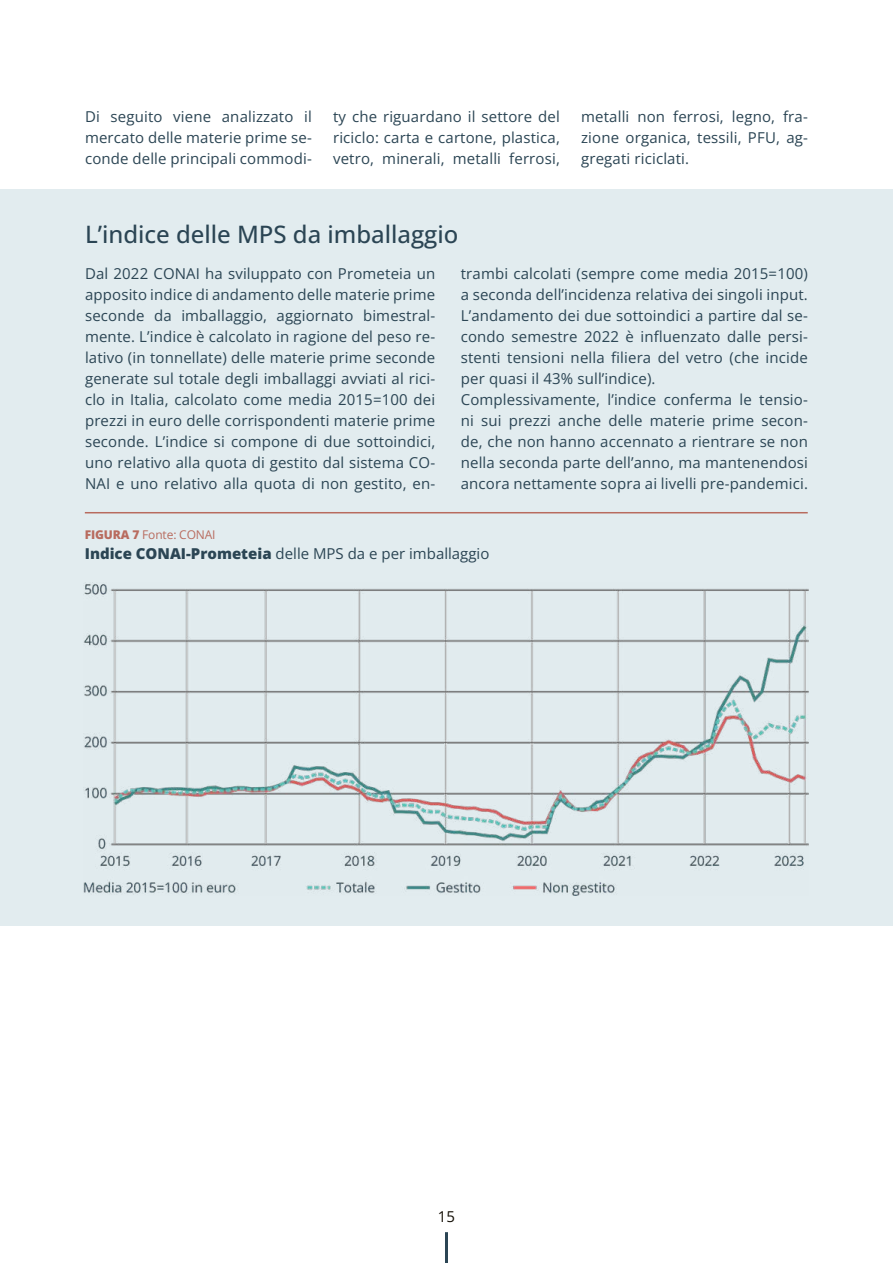
<style>
.page{position:relative;width:893px;height:1263px;background:#fff}
.page>*{position:absolute;margin:0;border:0;box-sizing:border-box;transform-origin:0 0}
.t1{font:500 24px "Open Sans";color:#2b4554}
.t2{font:15px/21px "Open Sans";letter-spacing:.01em;color:#2b4554;text-align:justify}
.t3{font:15px "Open Sans";color:#140f06}
.t4{font:12px "Open Sans";letter-spacing:-.01em;color:#b86b5e}
.s1{font-weight:800}
</style>
<div class="page">
<div style="left:0;top:189px;width:893px;height:737px;background:#e2ecef"></div>
<hr style="left:85px;top:512px;width:723px;height:1px;background:#b86b5e">
<img style="left:84px;top:582px;width:724px;height:313px">
<hr style="left:445px;top:1232px;width:3px;height:31px;background:#2b4554">
<p class="t2" style="left:85px;top:106px;width:228px">Di seguito viene analizzato il mercato delle materie prime se&shy;conde delle principali commodi-</p>
<p class="t2" style="left:333px;top:106px;width:228px">ty che riguardano il settore del riciclo: carta e cartone, plastica, vetro, minerali, metalli ferrosi,</p>
<p class="t2" style="left:581px;top:106px;width:228px">metalli non ferrosi, legno, fra&shy;zione organica, tessili, PFU, ag&shy;gregati riciclati.</p>
<h1 class="t1" style="left:85px;top:218px;width:375px">L’indice delle MPS da imballaggio</h1>
<p class="t2" style="left:85px;top:263px;width:352px">Dal 2022 CONAI ha sviluppato con Prometeia un apposito indice di andamento delle materie prime seconde da imballaggio, aggiornato bimestral&shy;mente. L’indice è calcolato in ragione del peso re&shy;lativo (in tonnellate) delle materie prime seconde generate sul totale degli imballaggi avviati al rici&shy;clo in Italia, calcolato come media 2015=100 dei prezzi in euro delle corrispondenti materie prime seconde. L’indice si compone di due sottoindici, uno relativo alla quota di gestito dal sistema CO-NAI e uno relativo alla quota di non gestito, en-</p>
<p class="t2" style="left:461px;top:263px;width:349px;text-align:left">trambi calcolati (sempre come media 2015=100) a seconda dell’incidenza relativa dei singoli input.<br>L’andamento dei due sottoindici a partire dal se&shy;condo semestre 2022 è influenzato dalle persi&shy;stenti tensioni nella filiera del vetro (che incide per quasi il 43% sull’indice).<br>Complessivamente, l’indice conferma le tensio&shy;ni sui prezzi anche delle materie prime secon&shy;de, che non hanno accennato a rientrare se non nella seconda parte dell’anno, ma mantenendosi ancora nettamente sopra ai livelli pre-pandemici.</p>
<p class="t4" style="left:85px;top:527px;width:132px"><span class="s1">FIGURA 7</span> Fonte: CONAI</p>
<p class="t2" style="left:85px;top:542px;width:406px"><span class="s1">Indice CONAI-Prometeia</span> delle MPS da e per imballaggio</p>
<p class="t3" style="left:438px;top:1206px;width:19px">15</p>
</div>
